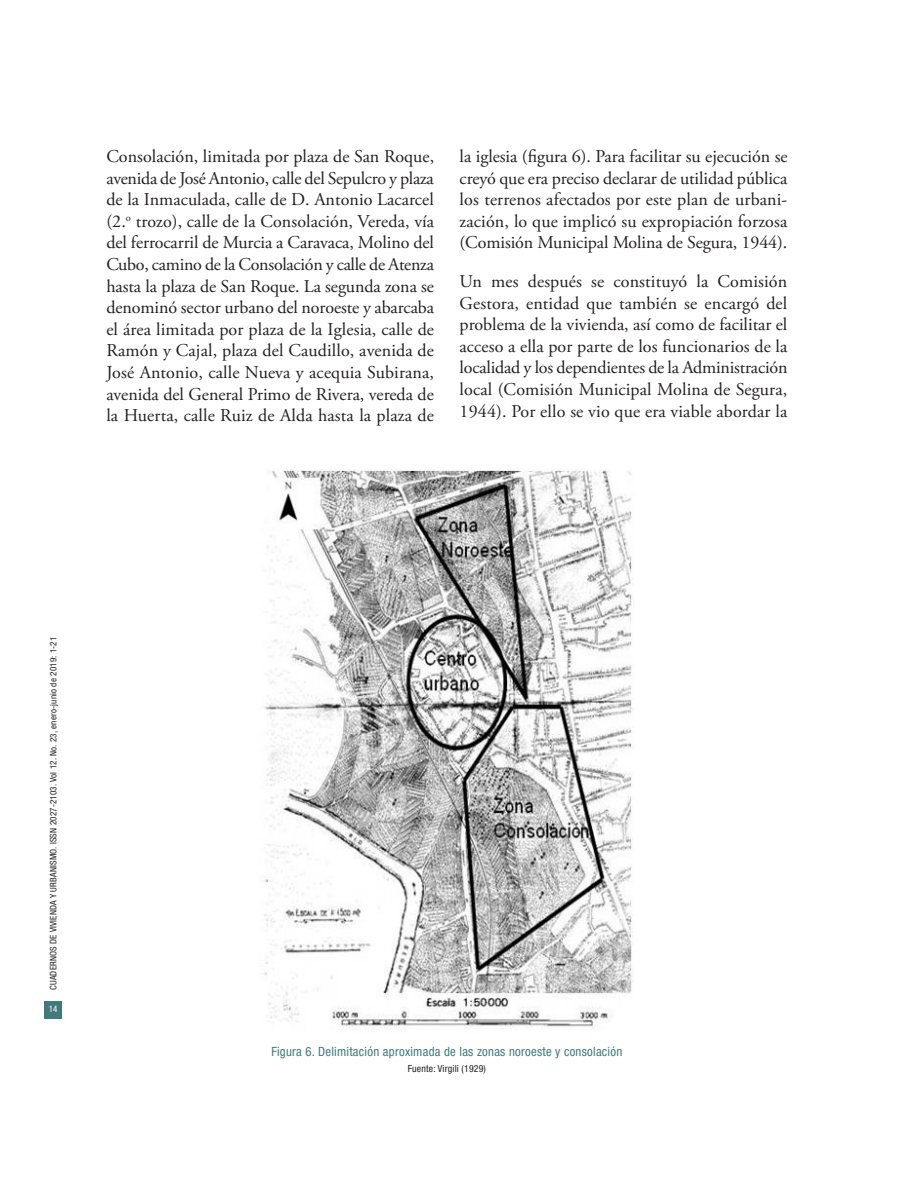
<style>
.page{position:relative;width:915px;height:1191px;background:#fff}
.page>*{position:absolute;margin:0;border:0;box-sizing:border-box;transform-origin:0 0}
.Cuerpo_texto_2{font:18px/21.6px "Adobe Garamond Pro";letter-spacing:.005em;color:#231f20;text-align:justify}
.Figura-Tabla{font:condensed 12.75px "Helvetica Neue LT Std";letter-spacing:.02em;color:#42797c}
.Fuente{font:condensed 9.75px "Helvetica Neue LT Std";letter-spacing:.02em;color:#231f20}
.t1{font:condensed 9px "Helvetica Neue LT Std";letter-spacing:.02em;color:#231f20}
.t2{font:condensed 9px "Helvetica Neue LT Std";color:#fff}
</style>
<div class="page">
<div style="left:44px;top:1000px;width:17px;height:18px;background:#42797c"></div>
<img style="left:264px;top:469px;width:370px;height:561px">
<p class="Cuerpo_texto_2" style="left:106px;top:146px;width:329px">Consolación, limitada por plaza de San Roque, avenida de José Antonio, calle del Sepulcro y plaza de la Inmaculada, calle de D. Antonio Lacarcel (2.<sup>o</sup> trozo), calle de la Consolación, Vereda, vía del ferrocarril de Murcia a Caravaca, Molino del Cubo, camino de la Consolación y calle de Atenza hasta la plaza de San Roque. La segunda zona se denominó sector urbano del noroeste y abarcaba el área limitada por plaza de la Iglesia, calle de Ramón y Cajal, plaza del Caudillo, avenida de José Antonio, calle Nueva y acequia Subirana, avenida del General Primo de Rivera, vereda de la Huerta, calle Ruiz de Alda hasta la plaza de</p>
<p class="Cuerpo_texto_2" style="left:459px;top:146px;width:329px">la iglesia (figura 6). Para facilitar su ejecución se creyó que era preciso declarar de utilidad pública los terrenos afectados por este plan de urbani&shy;zación, lo que implicó su expropiación forzosa (Comisión Municipal Molina de Segura, 1944).</p>
<p class="Cuerpo_texto_2" style="left:459px;top:271px;width:329px">Un mes después se constituyó la Comisión Gestora, entidad que también se encargó del problema de la vivienda, así como de facilitar el acceso a ella por parte de los funcionarios de la localidad y los dependientes de la Administración local (Comisión Municipal Molina de Segura, 1944). Por ello se vio que era viable abordar la</p>
<p class="t1" style="left:48px;top:990px;width:355px;rotate:-90deg">CUADERNOS DE VIVIENDA Y URBANISMO. ISSN 2027-2103. Vol 12. No. 23, enero-junio de 2019: 1-21</p>
<p class="t2" style="left:49px;top:1004px;width:10px">14</p>
<p class="Figura-Tabla" style="left:271px;top:1044px;width:352px">Figura 6. Delimitación aproximada de las zonas noroeste y consolación</p>
<p class="Fuente" style="left:407px;top:1062px;width:80px">Fuente: Virgili (1929)</p>
</div>
